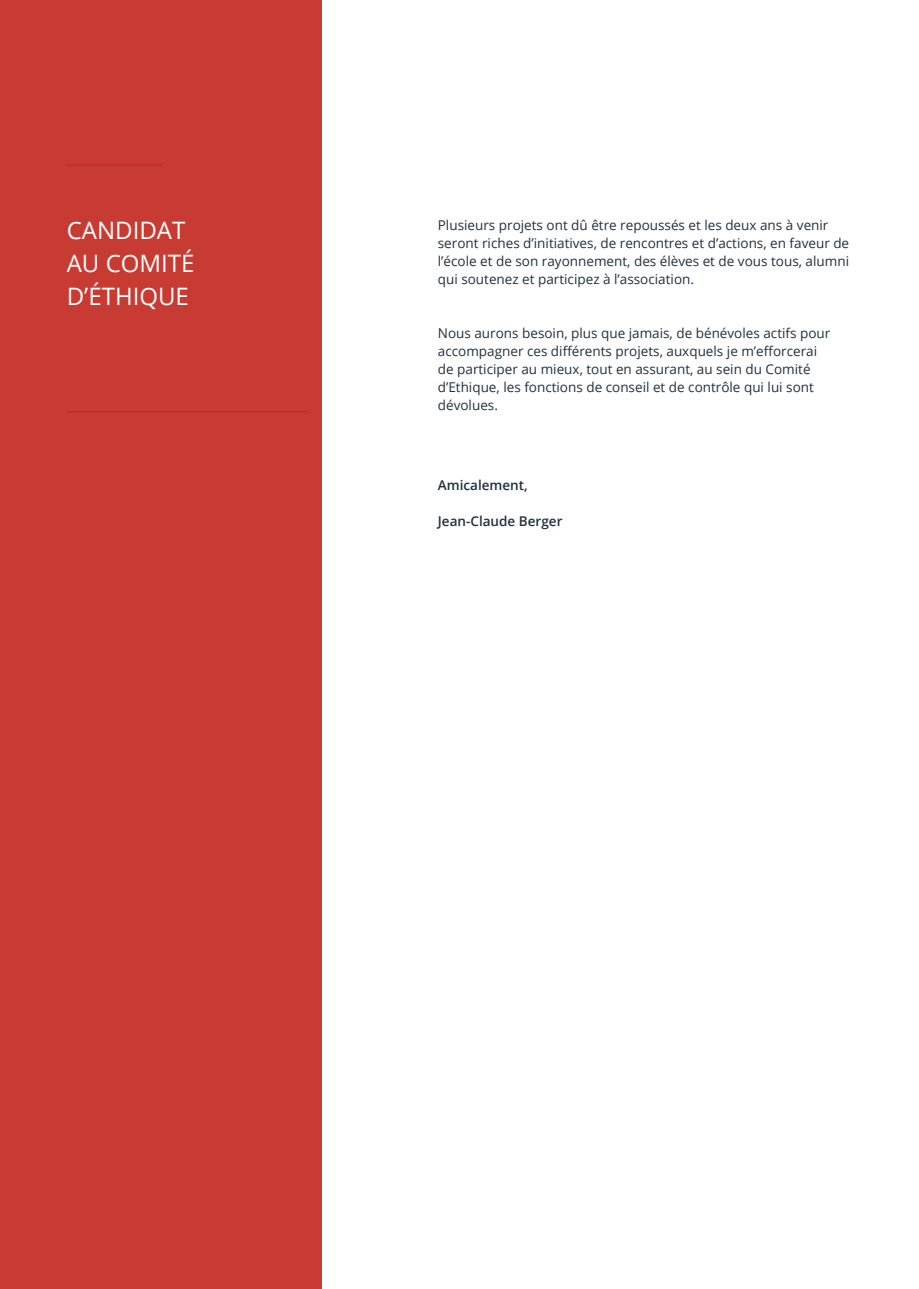
<style>
.page{position:relative;width:919px;height:1289px;background:#fff}
.page>*{position:absolute;margin:0;border:0;box-sizing:border-box;transform-origin:0 0}
.En-tête_de_barre_lat{font:24px/33px "Open Sans";color:#fff}
.Texte_de_corps_de_pa{font:13.5px/18px "Open Sans";color:#1d3142}
.Texte_de_deuxième_se{font:600 13.5px "Open Sans";color:#1d3142}
</style>
<div class="page">
<div style="left:0;top:0;width:321px;height:1288px;background:#c83b32"></div>
<hr style="left:67px;top:165px;width:95px;height:1px;background:#c42028">
<hr style="left:67px;top:411px;width:241px;height:1px;background:#c42028">
<p class="En-tête_de_barre_lat" style="left:67px;top:213px;width:120px">CANDIDAT</p>
<p class="En-tête_de_barre_lat" style="left:67px;top:246px;width:129px">AU COMITÉ<br>D’ÉTHIQUE</p>
<p class="Texte_de_corps_de_pa" style="left:438px;top:216px;width:413px">Plusieurs projets ont dû être repoussés et les deux ans à venir seront riches d’initiatives, de rencontres et d’actions, en faveur de l’école et de son rayonnement, des élèves et de vous tous, alumni qui soutenez et participez à l’association.</p>
<p class="Texte_de_corps_de_pa" style="left:438px;top:324px;width:394px">Nous aurons besoin, plus que jamais, de bénévoles actifs pour accompagner ces différents projets, auxquels je m’efforcerai de participer au mieux, tout en assurant, au sein du Comité d’Ethique, les fonctions de conseil et de contrôle qui lui sont dévolues.</p>
<p class="Texte_de_deuxième_se" style="left:438px;top:475px;width:91px">Amicalement,</p>
<p class="Texte_de_deuxième_se" style="left:438px;top:511px;width:126px">Jean-Claude Berger</p>
</div>
